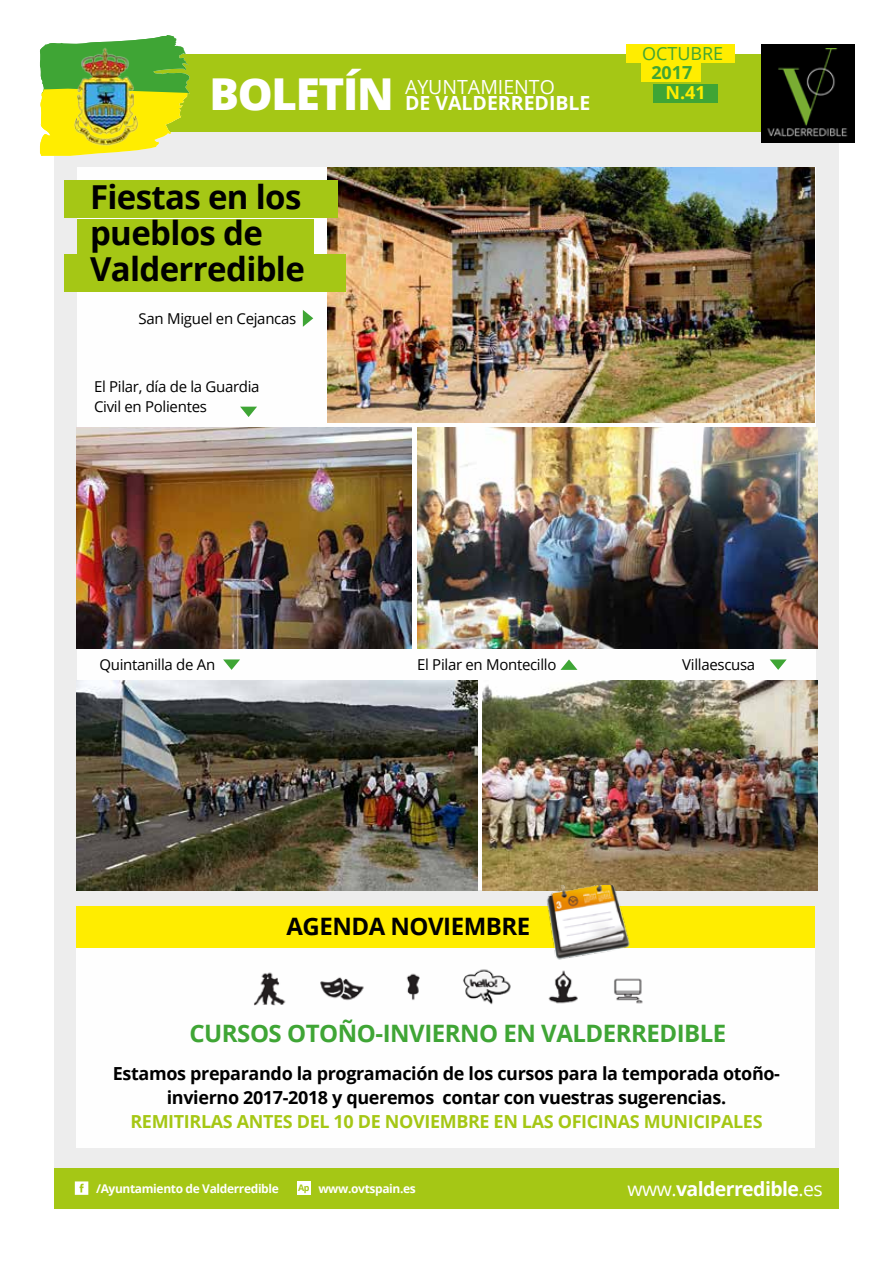
<style>
.page{position:relative;width:893px;height:1263px;background:#fff}
.page>*{position:absolute;margin:0;border:0;box-sizing:border-box;transform-origin:0 0}
.t1{font:800 43.95px "Open Sans";letter-spacing:-.03em;color:#fff}
.t2{font:700 33px/36px "Open Sans";letter-spacing:-.02em;color:#000}
.t3{font:700 24px "Open Sans";letter-spacing:-.02em;color:#3fa535}
.t4{font:700 24px "Open Sans";letter-spacing:-.02em;color:#000}
.t5{font:700 19.5px "Open Sans";letter-spacing:-.03em;color:#fff}
.t6{font:700 19.5px "Open Sans";color:#fff}
.t7{font:19.5px "Open Sans";color:#fff}
.t8{font:700 18px/24px "Open Sans";letter-spacing:-.02em;color:#000;text-align:center}
.t9{font:700 18px "Open Sans";letter-spacing:-.02em;color:#a5c715}
.t10{font:18px "Open Sans";color:#3fa535}
.t11{font:700 18px "Open Sans";color:#3fa535}
.t12{font:700 18px "Open Sans";color:#ffed00}
.t13{font:15px/19.5px "Open Sans";letter-spacing:-.02em;color:#000}
.t14{font:700 12px "Open Sans";letter-spacing:-.03em;color:#fff}
.s1{font-size:9px;color:#a5c715}
.s2{font-weight:400}
</style>
<div class="page">
<div style="left:54px;top:1167px;width:785px;height:42px;background:#a5c715"></div>
<div style="left:54px;top:54px;width:785px;height:1113px;background:#ededed"></div>
<div style="left:54px;top:54px;width:714px;height:78px;background:#a5c715"></div>
<img style="left:40px;top:35px;width:150px;height:121px">
<div style="left:761px;top:44px;width:94px;height:98px;background:#000"></div>
<img style="left:767px;top:48px;width:81px;height:89px">
<div style="left:77px;top:168px;width:739px;height:722px;background:#fefefe"></div>
<div style="left:77px;top:935px;width:738px;height:213px;background:#fefefe"></div>
<svg style="left:75px;top:1181px;width:13px;height:14px"></svg>
<div style="left:297px;top:1181px;width:14px;height:14px;background:#fff"></div>
<img style="left:77px;top:680px;width:401px;height:210px">
<img style="left:77px;top:428px;width:334px;height:221px">
<img style="left:482px;top:680px;width:336px;height:210px">
<img style="left:327px;top:167px;width:487px;height:255px">
<img style="left:417px;top:428px;width:401px;height:221px">
<img style="left:254px;top:972px;width:166px;height:34px">
<img style="left:463px;top:969px;width:180px;height:36px">
<div style="left:64px;top:181px;width:274px;height:37px;background:#a5c715"></div>
<div style="left:64px;top:254px;width:281px;height:37px;background:#a5c715"></div>
<div style="left:77px;top:219px;width:236px;height:35px;background:#a5c715"></div>
<div style="left:77px;top:906px;width:738px;height:42px;background:#ffed00"></div>
<img style="left:545px;top:886px;width:86px;height:74px">
<div style="left:627px;top:44px;width:108px;height:18px;background:#ffed00"></div>
<div style="left:653px;top:84px;width:64px;height:18px;background:#3fa535"></div>
<div style="left:641px;top:64px;width:59px;height:18px;background:#ffed00"></div>
<svg style="left:303px;top:310px;width:10px;height:17px"></svg>
<svg style="left:240px;top:407px;width:17px;height:10px"></svg>
<svg style="left:223px;top:659px;width:17px;height:11px"></svg>
<svg style="left:770px;top:659px;width:17px;height:11px"></svg>
<svg style="left:560px;top:659px;width:17px;height:11px"></svg>
<h1 class="t1" style="left:209px;top:61px;width:186px">BOLETÍN</h1>
<p class="t7" style="left:405px;top:73px;width:151px">AYUNTAMIENTO</p>
<p class="t6" style="left:405px;top:89px;width:187px">DE VALDERREDIBLE</p>
<h2 class="t2" style="left:90px;top:178px;width:216px">Fiestas en los pueblos de<br>Valderredible</h2>
<p class="t13" style="left:139px;top:308px;width:159px">San Miguel en Cejancas</p>
<p class="t13" style="left:94px;top:377px;width:167px">El Pilar, día de la Guardia<br>Civil en Polientes</p>
<p class="t10" style="left:642px;top:41px;width:83px">OCTUBRE</p>
<p class="t11" style="left:651px;top:60px;width:43px">2017</p>
<p class="t12" style="left:665px;top:80px;width:42px">N.41</p>
<p class="t13" style="left:99px;top:654px;width:117px">Quintanilla de An</p>
<p class="t13" style="left:417px;top:654px;width:141px">El Pilar en Montecillo</p>
<p class="t13" style="left:682px;top:654px;width:75px">Villaescusa</p>
<h3 class="t4" style="left:286px;top:910px;width:245px">AGENDA NOVIEMBRE</h3>
<h3 class="t3" style="left:189px;top:1016px;width:538px">CURSOS OTOÑO-INVIERNO EN VALDERREDIBLE</h3>
<p class="t8" style="left:113px;top:1061px;width:669px">Estamos preparando la programación de los cursos para la temporada otoño&shy;invierno 2017-2018 y queremos contar con vuestras sugerencias.</p>
<p class="t9" style="left:130px;top:1109px;width:634px">REMITIRLAS ANTES DEL 10 DE NOVIEMBRE EN LAS OFICINAS MUNICIPALES</p>
<p class="t14" style="left:96px;top:1180px;width:184px">/Ayuntamiento de Valderredible</p>
<p class="t14" style="left:298px;top:1180px;width:119px"><span class="s1">Ap</span> www.ovtspain.es</p>
<p class="t5" style="left:628px;top:1175px;width:197px"><span class="s2">www.</span>valderredible<span class="s2">.es</span></p>
</div>
